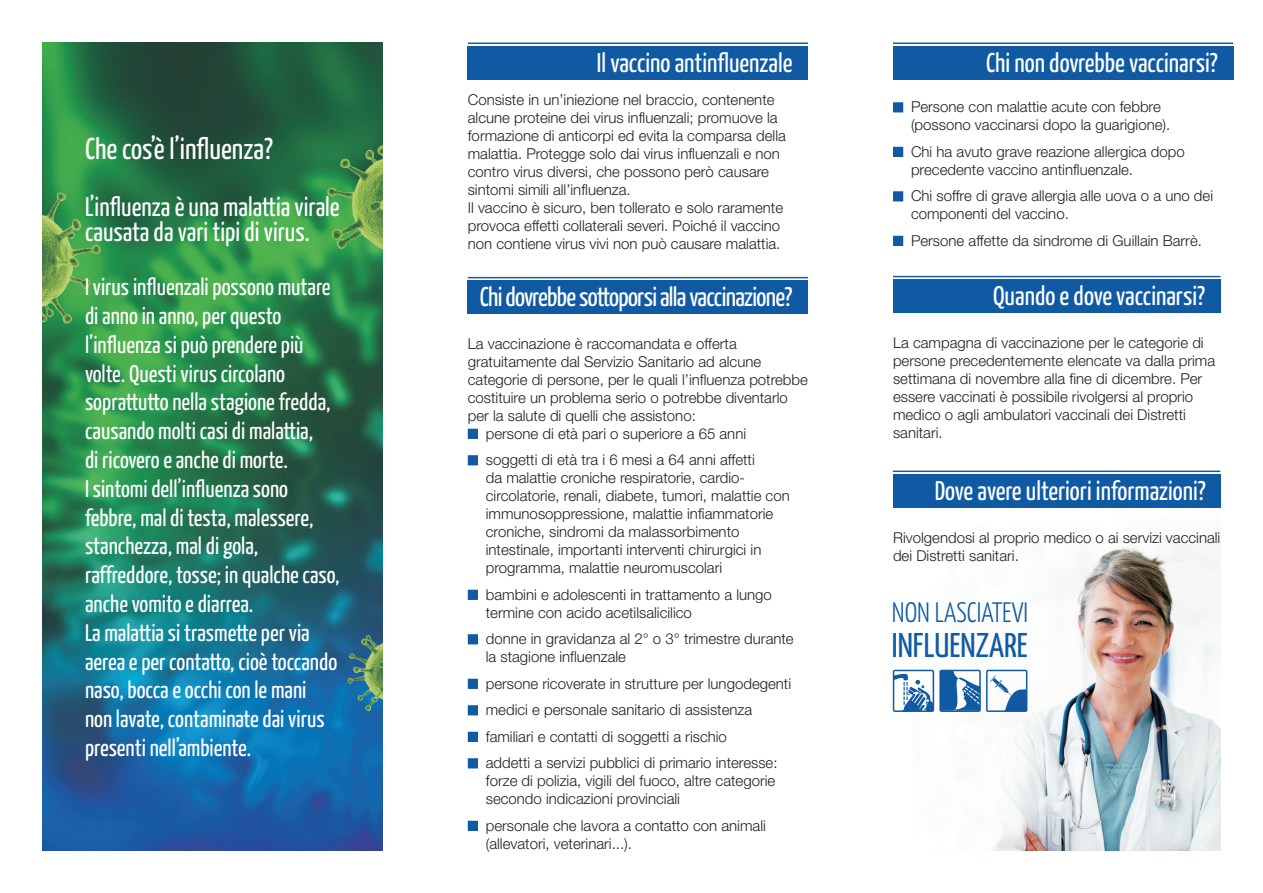
<style>
.page{position:relative;width:1263px;height:893px;background:#fff}
.page>*{position:absolute;margin:0;border:0;box-sizing:border-box;transform-origin:0 0}
.t1{font:34.35px "Yanone Kaffeesatz";color:#105aa3}
.t2{font:30px "Yanone Kaffeesatz";color:#fff}
.t3{font:300 28.05px "Yanone Kaffeesatz";color:#105aa3}
.t4{font:27px/25.5px "Yanone Kaffeesatz";color:#fff}
.t5{font:27px "Yanone Kaffeesatz";letter-spacing:-.025em;color:#fff}
.t6{font:24px/28.8px "Yanone Kaffeesatz";color:#fff}
.t7{font:300 15px/18px "Helvetica Neue";color:#231f20}
</style>
<div class="page">
<img style="left:912px;top:542px;width:308px;height:308px">
<img style="left:43px;top:43px;width:340px;height:807px">
<hr style="left:468px;top:43px;width:340px;height:1px;background:#105aa3">
<div style="left:468px;top:46px;width:340px;height:34px;background:#105aa3"></div>
<hr style="left:468px;top:277px;width:340px;height:1px;background:#105aa3">
<div style="left:468px;top:280px;width:340px;height:34px;background:#105aa3"></div>
<div style="left:468px;top:429px;width:10px;height:10px;background:#105aa3;border:2px solid #105aa3"></div>
<div style="left:468px;top:455px;width:10px;height:10px;background:#105aa3;border:2px solid #105aa3"></div>
<div style="left:468px;top:590px;width:10px;height:10px;background:#105aa3"></div>
<div style="left:468px;top:634px;width:10px;height:10px;background:#105aa3;border:2px solid #105aa3"></div>
<div style="left:468px;top:679px;width:10px;height:10px;background:#105aa3"></div>
<div style="left:468px;top:705px;width:10px;height:10px;background:#105aa3;border:2px solid #105aa3"></div>
<div style="left:468px;top:732px;width:10px;height:10px;background:#105aa3"></div>
<div style="left:468px;top:758px;width:10px;height:10px;background:#105aa3;border:2px solid #105aa3"></div>
<div style="left:468px;top:821px;width:10px;height:10px;background:#105aa3"></div>
<hr style="left:893px;top:43px;width:340px;height:1px;background:#105aa3">
<div style="left:893px;top:46px;width:340px;height:34px;background:#105aa3"></div>
<div style="left:893px;top:102px;width:10px;height:10px;background:#105aa3;border:2px solid #105aa3"></div>
<div style="left:893px;top:147px;width:10px;height:10px;background:#105aa3"></div>
<div style="left:893px;top:191px;width:10px;height:10px;background:#105aa3;border:2px solid #105aa3"></div>
<div style="left:893px;top:236px;width:10px;height:10px;background:#105aa3"></div>
<hr style="left:893px;top:276px;width:327px;height:1px;background:#105aa3">
<div style="left:893px;top:279px;width:327px;height:34px;background:#105aa3"></div>
<hr style="left:893px;top:471px;width:327px;height:1px;background:#105aa3">
<div style="left:893px;top:474px;width:327px;height:34px;background:#105aa3"></div>
<svg style="left:896px;top:674px;width:35px;height:35px"></svg>
<div style="left:893px;top:670px;width:41px;height:42px;border:2px solid #105aa3"></div>
<svg style="left:942px;top:673px;width:36px;height:36px"></svg>
<div style="left:939px;top:670px;width:42px;height:42px;border:2px solid #105aa3"></div>
<svg style="left:990px;top:675px;width:34px;height:34px"></svg>
<div style="left:986px;top:670px;width:41px;height:42px;border:2px solid #105aa3"></div>
<h2 class="t2" style="left:85px;top:130px;width:189px">Che cos’è l’influenza?</h2>
<h3 class="t4" style="left:85px;top:193px;width:256px">L’influenza è una malattia virale causata da vari tipi di virus.</h3>
<p class="t6" style="left:85px;top:272px;width:256px">I virus influenzali possono mutare di anno in anno, per questo l’influenza si può prendere più volte. Questi virus circolano soprattutto nella stagione fredda, causando molti casi di malattia,<br>di ricovero e anche di morte.<br>I sintomi dell’influenza sono febbre, mal di testa, malessere, stanchezza, mal di gola, raffreddore, tosse; in qualche caso, anche vomito e diarrea.<br>La malattia si trasmette per via aerea e per contatto, cioè toccando naso, bocca e occhi con le mani non lavate, contaminate dai virus presenti nell’ambiente.</p>
<h3 class="t4" style="left:597px;top:49px;width:197px">Il vaccino antinfluenzale</h3>
<p class="t7" style="left:468px;top:90px;width:320px">Consiste in un’iniezione nel braccio, contenente alcune proteine dei virus influenzali; promuove la formazione di anticorpi ed evita la comparsa della malattia. Protegge solo dai virus influenzali e non contro virus diversi, che possono però causare sintomi simili all’influenza.<br>Il vaccino è sicuro, ben tollerato e solo raramente provoca effetti collaterali severi. Poiché il vaccino non contiene virus vivi non può causare malattia.</p>
<h3 class="t5" style="left:480px;top:280px;width:314px">Chi dovrebbe sottoporsi alla vaccinazione?</h3>
<p class="t7" style="left:468px;top:334px;width:271px">La vaccinazione è raccomandata e offerta</p>
<p class="t7" style="left:468px;top:352px;width:295px">gratuitamente dal Servizio Sanitario ad alcune</p>
<p class="t7" style="left:468px;top:370px;width:342px">categorie di persone, per le quali l’influenza potrebbe</p>
<p class="t7" style="left:468px;top:388px;width:322px">costituire un problema serio o potrebbe diventarlo</p>
<p class="t7" style="left:468px;top:406px;width:230px">per la salute di quelli che assistono:</p>
<p class="t7" style="left:486px;top:424px;width:262px">persone di età pari o superiore a 65 anni</p>
<p class="t7" style="left:486px;top:451px;width:306px">soggetti di età tra i 6 mesi a 64 anni affetti<br>da malattie croniche respiratorie, cardio&shy;circolatorie, renali, diabete, tumori, malattie con immunosoppressione, malattie infiammatorie croniche, sindromi da malassorbimento intestinale, importanti interventi chirurgici in programma, malattie neuromuscolari</p>
<p class="t7" style="left:486px;top:585px;width:288px">bambini e adolescenti in trattamento a lungo termine con acido acetilsalicilico</p>
<p class="t7" style="left:486px;top:630px;width:309px">donne in gravidanza al 2° o 3° trimestre durante la stagione influenzale</p>
<p class="t7" style="left:486px;top:670px;width:307px;line-height:26.5px">persone ricoverate in strutture per lungodegenti medici e personale sanitario di assistenza familiari e contatti di soggetti a rischio<br>addetti a servizi pubblici di primario interesse:</p>
<p class="t7" style="left:486px;top:772px;width:291px">forze di polizia, vigili del fuoco, altre categorie secondo indicazioni provinciali</p>
<p class="t7" style="left:486px;top:816px;width:282px">personale che lavora a contatto con animali (allevatori, veterinari...).</p>
<h3 class="t4" style="left:986px;top:49px;width:233px">Chi non dovrebbe vaccinarsi?</h3>
<p class="t7" style="left:911px;top:98px;width:261px">Persone con malattie acute con febbre (possono vaccinarsi dopo la guarigione).</p>
<p class="t7" style="left:911px;top:142px;width:275px">Chi ha avuto grave reazione allergica dopo precedente vaccino antinfluenzale.</p>
<p class="t7" style="left:911px;top:187px;width:304px">Chi soffre di grave allergia alle uova o a uno dei componenti del vaccino.</p>
<p class="t7" style="left:911px;top:231px;width:292px">Persone affette da sindrome di Guillain Barrè.</p>
<h3 class="t4" style="left:993px;top:282px;width:214px">Quando e dove vaccinarsi?</h3>
<p class="t7" style="left:893px;top:333px;width:324px">La campagna di vaccinazione per le categorie di persone precedentemente elencate va dalla prima settimana di novembre alla fine di dicembre. Per essere vaccinati è possibile rivolgersi al proprio medico o agli ambulatori vaccinali dei Distretti sanitari.</p>
<h3 class="t4" style="left:935px;top:477px;width:273px">Dove avere ulteriori informazioni?</h3>
<p class="t7" style="left:893px;top:528px;width:329px">Rivolgendosi al proprio medico o ai servizi vaccinali dei Distretti sanitari.</p>
<h3 class="t3" style="left:892px;top:596px;width:138px">NON LASCIATEVI</h3>
<h1 class="t1" style="left:892px;top:624px;width:137px">INFLUENZARE</h1>
</div>
